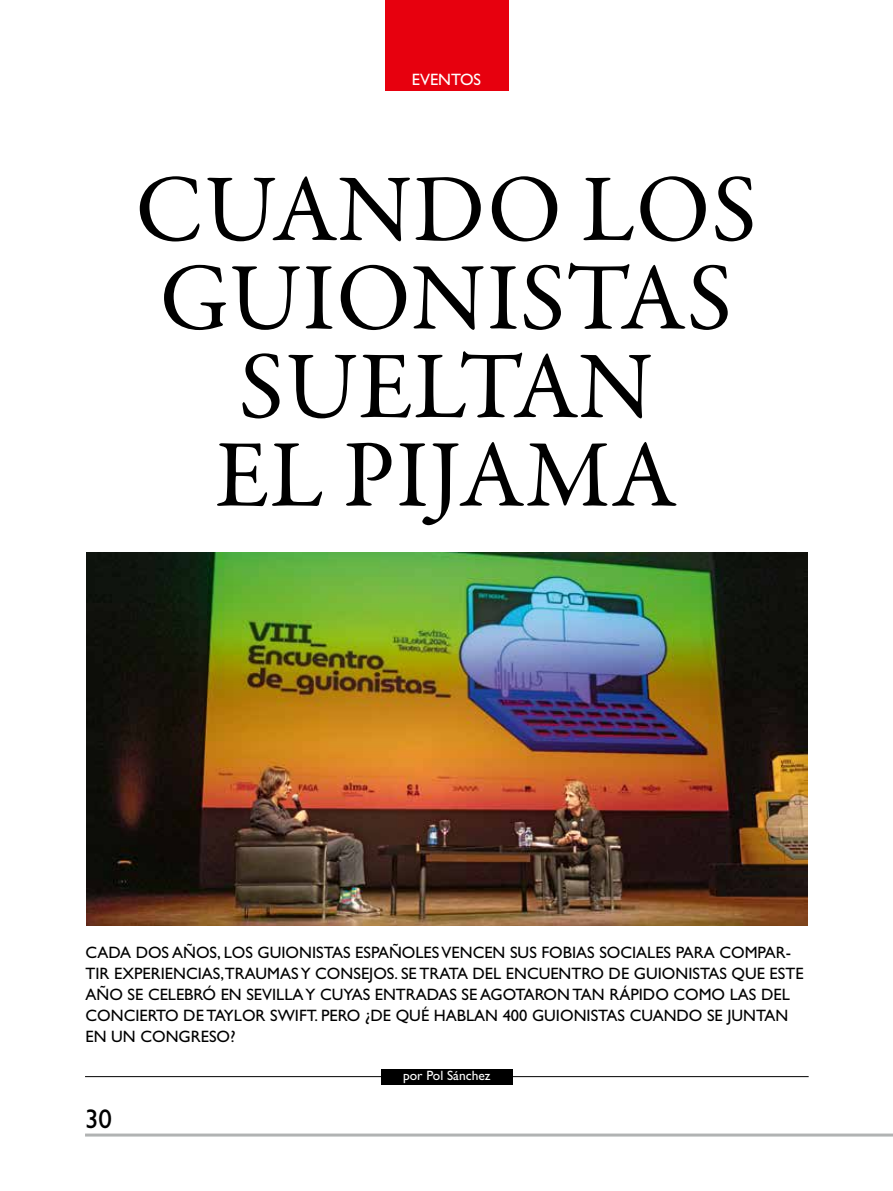
<style>
.page{position:relative;width:893px;height:1191px;background:#fff}
.page>*{position:absolute;margin:0;border:0;box-sizing:border-box;transform-origin:0 0}
.t1{font:96px/88.5px "Garamond Premr Pro";letter-spacing:.01em;color:#000;text-align:center}
.t2{font:27px "Gill Sans Std";color:#000}
.t3{font:16.5px/21px "Gill Sans Std";color:#000}
.t4{font:16.5px "Gill Sans Std";color:#fff}
.t5{font:13.5px "Gill Sans Std";color:#fff}
</style>
<div class="page">
<div style="left:385px;top:0;width:124px;height:90px;background:#e7000e"></div>
<hr style="left:85px;top:1133px;width:808px;height:3px;background:#b1b3b3">
<hr style="left:85px;top:1076px;width:724px;height:1px;background:#000">
<div style="left:381px;top:1069px;width:132px;height:15px;background:#000"></div>
<img style="left:86px;top:553px;width:722px;height:373px">
<p class="t4" style="left:412px;top:70px;width:71px">EVENTOS</p>
<h1 class="t1" style="left:135px;top:172px;width:623px">CUANDO LOS<br>GUIONISTAS<br>SUELTAN<br>EL PIJAMA</h1>
<p class="t3" style="left:86px;top:941px;width:720px">CADA DOS AÑOS, LOS GUIONISTAS ESPAÑOLES VENCEN SUS FOBIAS SOCIALES PARA COMPAR-TIR EXPERIENCIAS,TRAUMAS Y CONSEJOS. SE TRATA DEL ENCUENTRO DE GUIONISTAS QUE ESTE AÑO SE CELEBRÓ EN SEVILLA Y CUYAS ENTRADAS SE AGOTARON TAN RÁPIDO COMO LAS DEL CONCIERTO DE TAYLOR SWIFT. PERO ¿DE QUÉ HABLAN 400 GUIONISTAS CUANDO SE JUNTAN EN UN CONGRESO?</p>
<p class="t5" style="left:403px;top:1068px;width:89px">por Pol Sánchez</p>
<h2 class="t2" style="left:85px;top:1104px;width:28px">30</h2>
</div>
